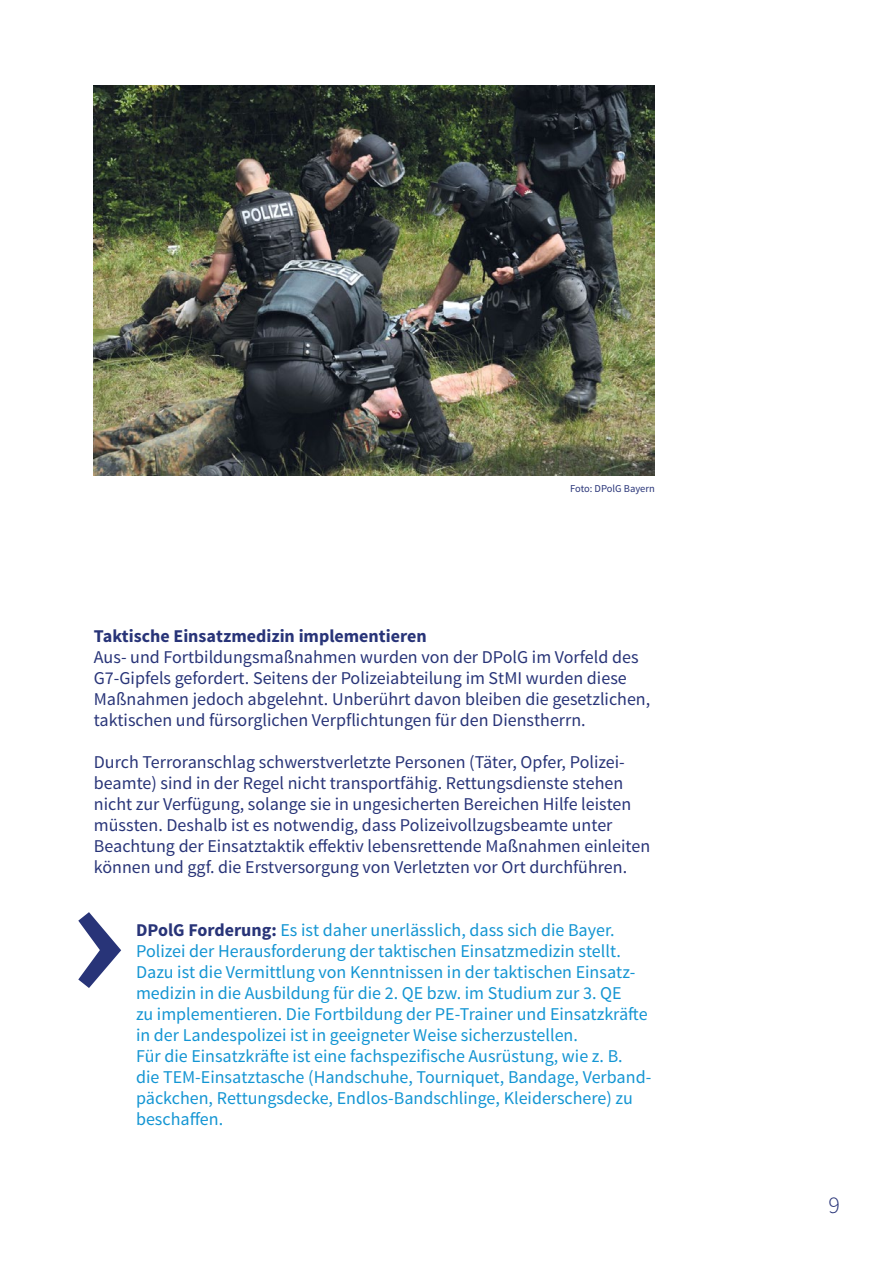
<style>
.page{position:relative;width:893px;height:1263px;background:#fff}
.page>*{position:absolute;margin:0;border:0;box-sizing:border-box;transform-origin:0 0}
.t1{font:300 24px "Source Sans Pro";color:#283478}
.t2{font:18px/21px "Source Sans Pro";color:#283478}
.t3{font:18px/21px "Source Sans Pro";color:#1395d3}
.t4{font:700 18px "Source Sans Pro";color:#283478}
.t5{font:10.5px "Source Sans Pro";color:#283478}
.s1{font-weight:700;color:#283478}
</style>
<div class="page">
<img style="left:94px;top:86px;width:561px;height:390px">
<svg style="left:78px;top:912px;width:43px;height:76px"></svg>
<p class="t5" style="left:570px;top:482px;width:86px">Foto: DPolG Bayern</p>
<p class="t4" style="left:94px;top:624px;width:334px">Taktische Einsatzmedizin implementieren</p>
<p class="t2" style="left:94px;top:647px;width:558px">Aus- und Fortbildungsmaßnahmen wurden von der DPolG im Vorfeld des G7-Gipfels gefordert. Seitens der Polizeiabteilung im StMI wurden diese Maßnahmen jedoch abgelehnt. U nberührt davon bleiben die gesetzlichen, taktischen und fürsorglichen Verpflichtungen für den Dienstherrn.</p>
<p class="t2" style="left:94px;top:752px;width:558px">Durch Terroranschlag schwerstverletzte Personen (Täter, Opfer, Polizei&shy;beamte) sind in der Regel nicht transportfähig. Rettungsdienste stehen nicht zur Verfügung, solange sie in ungesicherten Bereichen H ilfe leisten müssten. Deshalb ist es notwendig, dass Polizeivollzugsbeamte unter Beachtung der Einsatztaktik effektiv lebensrettende Maßnahmen einleiten können und ggf. die Erstversorgung von Verletzten vor Ort durchführen.</p>
<p class="t3" style="left:136px;top:920px;width:517px"><span class="s1">DPolG Forderung:</span> Es ist daher unerlässlich, dass sich die Bayer.<br>Polizei der Herausforderung der taktischen Einsatzmedizin stellt.<br>Dazu ist die Vermittlung von Kenntnissen in der taktischen Einsatz&shy;medizin in die Ausbildung für die 2. QE bzw. im Studium zur 3. QE<br>zu implementieren. Die Fortbildung der PE-Trainer und Einsatzkräfte in der Landespolizei ist in geeigneter Weise sicherzustellen.<br>Für die Einsatzkräfte ist eine fachspezifische Ausrüstung, wie z. B.<br>die TEM-Einsatztasche (H andschuhe, Tourniquet, Bandage, Verband&shy;päckchen, Rettungsdecke, Endlos-Bandschlinge, Kleiderschere) zu beschaffen.</p>
<h1 class="t1" style="left:828px;top:1191px;width:13px">9</h1>
</div>
